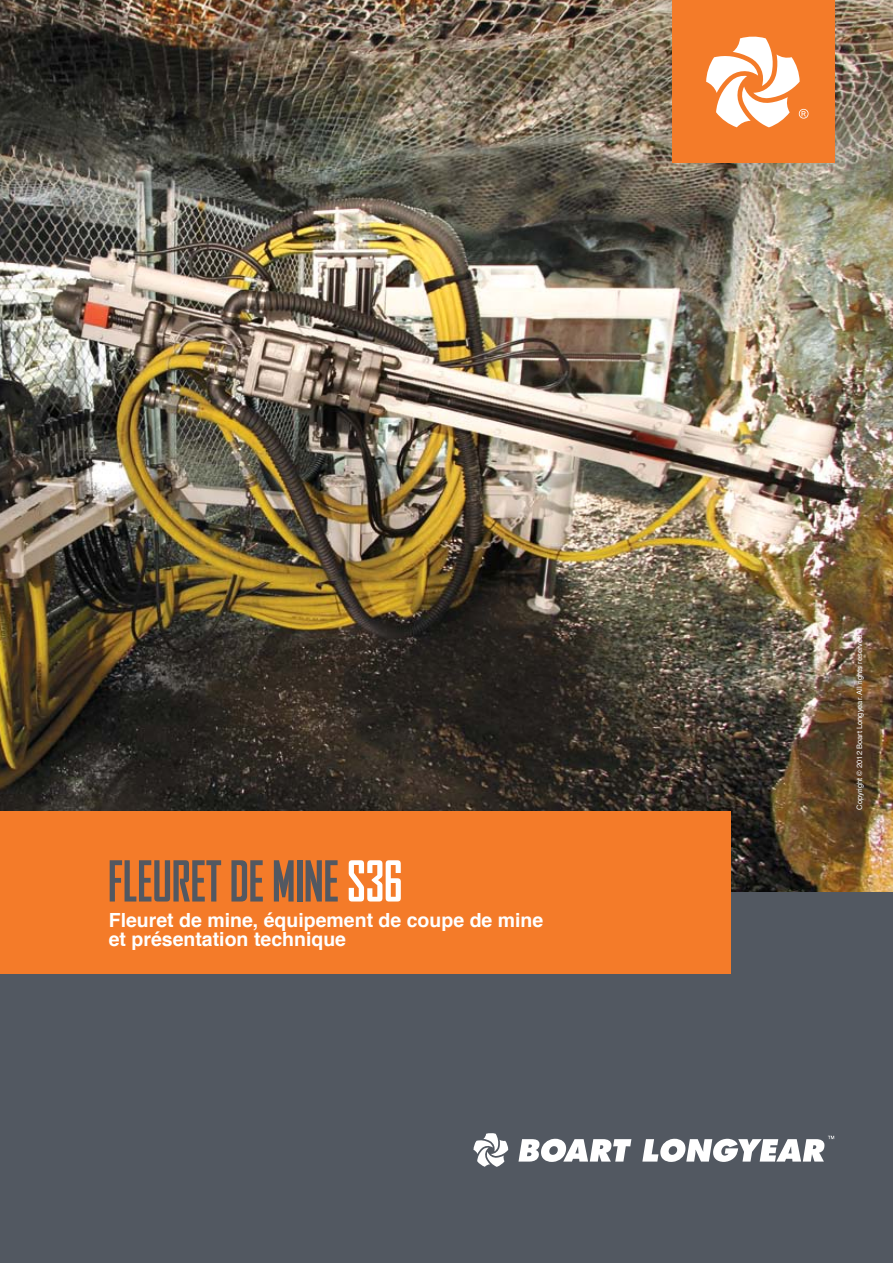
<style>
.page{position:relative;width:893px;height:1263px;background:#fff}
.page>*{position:absolute;margin:0;border:0;box-sizing:border-box;transform-origin:0 0}
.t1{font:700 condensed 54px "Agency FB";color:#525861}
.t2{font:700 19.5px/19.5px "Helvetica";color:#fff}
.t3{font:7.5px "Helvetica";color:#fff}
.s1{color:#fff}
</style>
<div class="page">
<img style="left:0;top:0;width:893px;height:893px">
<div style="left:0;top:893px;width:893px;height:370px;background:#525861"></div>
<div style="left:0;top:812px;width:731px;height:162px;background:#f47b29"></div>
<div style="left:672px;top:0;width:162px;height:162px;background:#f47b29"></div>
<svg style="left:706px;top:37px;width:102px;height:90px"></svg>
<svg style="left:518px;top:1139px;width:113px;height:23px"></svg>
<svg style="left:473px;top:1133px;width:35px;height:34px"></svg>
<svg style="left:642px;top:1136px;width:192px;height:26px"></svg>
<h1 class="t1" style="left:108px;top:850px;width:296px">FLEURET DE MINE <span class="s1">S36</span></h1>
<p class="t2" style="left:109px;top:910px;width:436px">Fleuret de mine, équipement de coupe de mine et présentation technique</p>
<p class="t3" style="left:854px;top:810px;width:179px;rotate:-90deg">Copyright © 2012 Boart Longyear. All rights reserved.</p>
</div>
